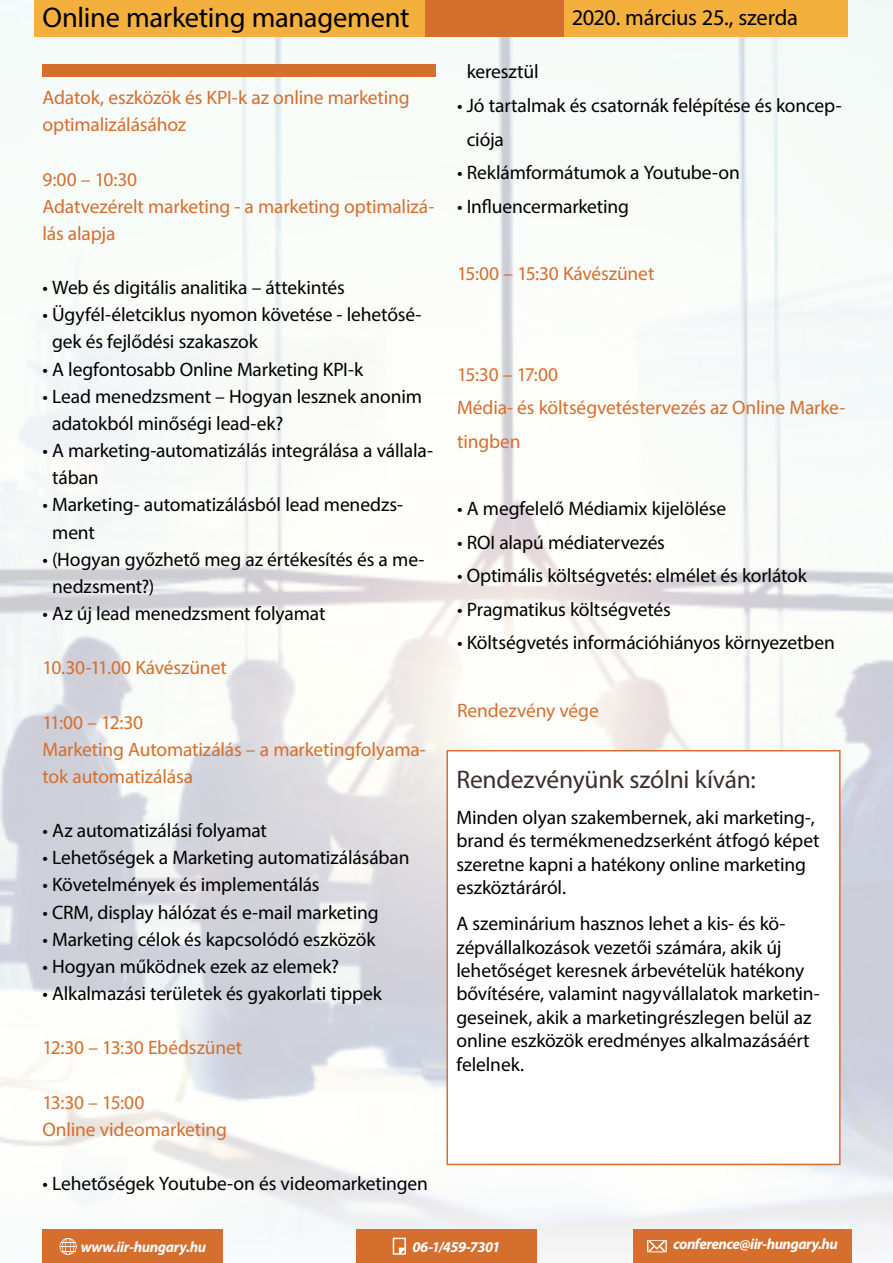
<style>
.page{position:relative;width:893px;height:1263px;background:#fff}
.page>*{position:absolute;margin:0;border:0;box-sizing:border-box;transform-origin:0 0}
.t1{font:28.5px "Myriad Pro";letter-spacing:-.01em;color:#000}
.t2{font:25.5px "Myriad Pro";letter-spacing:-.01em;color:#3c2f2c}
.t3{font:22.5px "Myriad Pro";letter-spacing:-.01em;color:#000}
.t4{font:19.5px/23.4px "Myriad Pro";letter-spacing:-.01em;color:#000}
.t5{font:19.5px/27.2px "Myriad Pro";letter-spacing:-.01em;color:#d66e2d}
.t6{font:italic 700 15px "Myriad Pro";letter-spacing:-.03em;color:#fff}
</style>
<div class="page">
<img style="left:0;top:0;width:893px;height:1263px">
<div style="left:43px;top:64px;width:393px;height:13px;background:#d66e2d"></div>
<div style="left:43px;top:1229px;width:180px;height:34px;background:#d66e2d"></div>
<svg style="left:60px;top:1238px;width:17px;height:17px"></svg>
<div style="left:356px;top:1229px;width:181px;height:34px;background:#d66e2d"></div>
<svg style="left:393px;top:1238px;width:13px;height:17px"></svg>
<div style="left:633px;top:1229px;width:219px;height:34px;background:#d66e2d"></div>
<svg style="left:647px;top:1240px;width:20px;height:13px"></svg>
<div style="left:447px;top:751px;width:393px;height:413px;background:#fff"></div>
<div style="left:446px;top:750px;width:395px;height:415px;border:2px solid #d66e2d"></div>
<div style="left:34px;top:0;width:399px;height:36px;background:#f3b03c"></div>
<div style="left:563px;top:0;width:285px;height:36px;background:#f3b03c"></div>
<div style="left:425px;top:0;width:138px;height:36px;background:#d66e2d"></div>
<h1 class="t1" style="left:43px;top:0;width:368px">Online marketing management</h1>
<p class="t3" style="left:572px;top:4px;width:228px">2020. március 25., szerda</p>
<p class="t5" style="left:43px;top:84px;width:369px">Adatok, eszközök és KPI-k az online marketing optimalizálásához</p>
<p class="t5" style="left:43px;top:165px;width:393px">9:00 – 10:30<br>Adatvezérelt marketing - a marketing optimalizá&shy;lás alapja</p>
<p class="t4" style="left:43px;top:276px;width:304px">• Web és digitális analitika – áttekintés</p>
<p class="t4" style="left:52px;top:301px;width:371px;line-height:27.2px;text-indent:-10px">• Ügyfél-életciklus nyomon követése - lehetősé&shy;gek és fejlődési szakaszok</p>
<p class="t4" style="left:43px;top:357px;width:322px">• A legfontosabb Online Marketing KPI-k</p>
<p class="t4" style="left:52px;top:382px;width:371px;line-height:27.2px;text-indent:-10px">• Lead menedzsment – Hogyan lesznek anonim adatokból minőségi lead-ek?</p>
<p class="t4" style="left:52px;top:437px;width:382px;line-height:27.2px;text-indent:-10px">• A marketing-automatizálás integrálása a vállala&shy;tában</p>
<p class="t4" style="left:52px;top:491px;width:352px;line-height:27.2px;text-indent:-10px">• Marketing- automatizálásból lead menedzs&shy;ment</p>
<p class="t4" style="left:52px;top:545px;width:374px;line-height:27.2px;text-indent:-10px">• (Hogyan győzhető meg az értékesítés és a me&shy;nedzsment?)</p>
<p class="t4" style="left:43px;top:601px;width:284px">• Az új lead menedzsment folyamat</p>
<p class="t5" style="left:43px;top:654px;width:186px">10.30-11.00 Kávészünet</p>
<p class="t5" style="left:43px;top:708px;width:385px">11:00 – 12:30<br>Marketing Automatizálás – a marketingfolyama&shy;tok automatizálása</p>
<p class="t4" style="left:43px;top:818px;width:226px">• Az automatizálási folyamat</p>
<p class="t4" style="left:43px;top:846px;width:369px">• Lehetőségek a Marketing automatizálásában</p>
<p class="t4" style="left:43px;top:873px;width:279px">• Követelmények és implementálás</p>
<p class="t4" style="left:43px;top:900px;width:338px">• CRM, display hálózat és e-mail marketing</p>
<p class="t4" style="left:43px;top:927px;width:335px">• Marketing célok és kapcsolódó eszközök</p>
<p class="t4" style="left:43px;top:954px;width:298px">• Hogyan működnek ezek az elemek?</p>
<p class="t4" style="left:43px;top:981px;width:341px">• Alkalmazási területek és gyakorlati tippek</p>
<p class="t5" style="left:43px;top:1034px;width:201px">12:30 – 13:30 Ebédszünet</p>
<p class="t5" style="left:43px;top:1088px;width:186px">13:30 – 15:00<br>Online videomarketing</p>
<p class="t4" style="left:43px;top:1171px;width:387px">• Lehetőségek Youtube-on és videomarketingen</p>
<p class="t4" style="left:467px;top:60px;width:73px">keresztül</p>
<p class="t4" style="left:467px;top:88px;width:376px;line-height:33.6px;text-indent:-10px">• Jó tartalmak és csatornák felépítése és koncep&shy;ciója</p>
<p class="t4" style="left:457px;top:161px;width:284px">• Reklámformátumok a Youtube-on</p>
<p class="t4" style="left:457px;top:194px;width:173px">• Influencermarketing</p>
<p class="t5" style="left:457px;top:260px;width:199px">15:00 – 15:30 Kávészünet</p>
<p class="t5" style="left:457px;top:357px;width:390px;line-height:33.6px">15:30 – 17:00<br>Média- és költségvetéstervezés az Online Marke&shy;tingben</p>
<p class="t4" style="left:457px;top:496px;width:271px">• A megfelelő Médiamix kijelölése</p>
<p class="t4" style="left:457px;top:530px;width:209px">• ROI alapú médiatervezés</p>
<p class="t4" style="left:457px;top:564px;width:351px">• Optimális költségvetés: elmélet és korlátok</p>
<p class="t4" style="left:457px;top:597px;width:215px">• Pragmatikus költségvetés</p>
<p class="t4" style="left:457px;top:631px;width:379px">• Költségvetés információhiányos környezetben</p>
<p class="t5" style="left:457px;top:696px;width:143px">Rendezvény vége</p>
<h2 class="t2" style="left:456px;top:763px;width:301px">Rendezvényünk szólni kíván:</h2>
<p class="t4" style="left:456px;top:805px;width:365px">Minden olyan szakembernek, aki marketing-, brand és termékmenedzserként átfogó képet szeretne kapni a hatékony online marketing eszköztáráról.</p>
<p class="t4" style="left:456px;top:912px;width:365px">A szeminárium hasznos lehet a kis- és kö&shy;zépvállalkozások vezetői számára, akik új lehetőséget keresnek árbevételük hatékony bővítésére, valamint nagyvállalatok marketin&shy;geseinek, akik a marketingrészlegen belül az online eszközök eredményes alkalmazásáért felelnek.</p>
<p class="t6" style="left:81px;top:1237px;width:127px">www.iir-hungary.hu</p>
<p class="t6" style="left:412px;top:1237px;width:89px">06-1/459-7301</p>
<p class="t6" style="left:673px;top:1234px;width:166px">conference@iir-hungary.hu</p>
</div>
